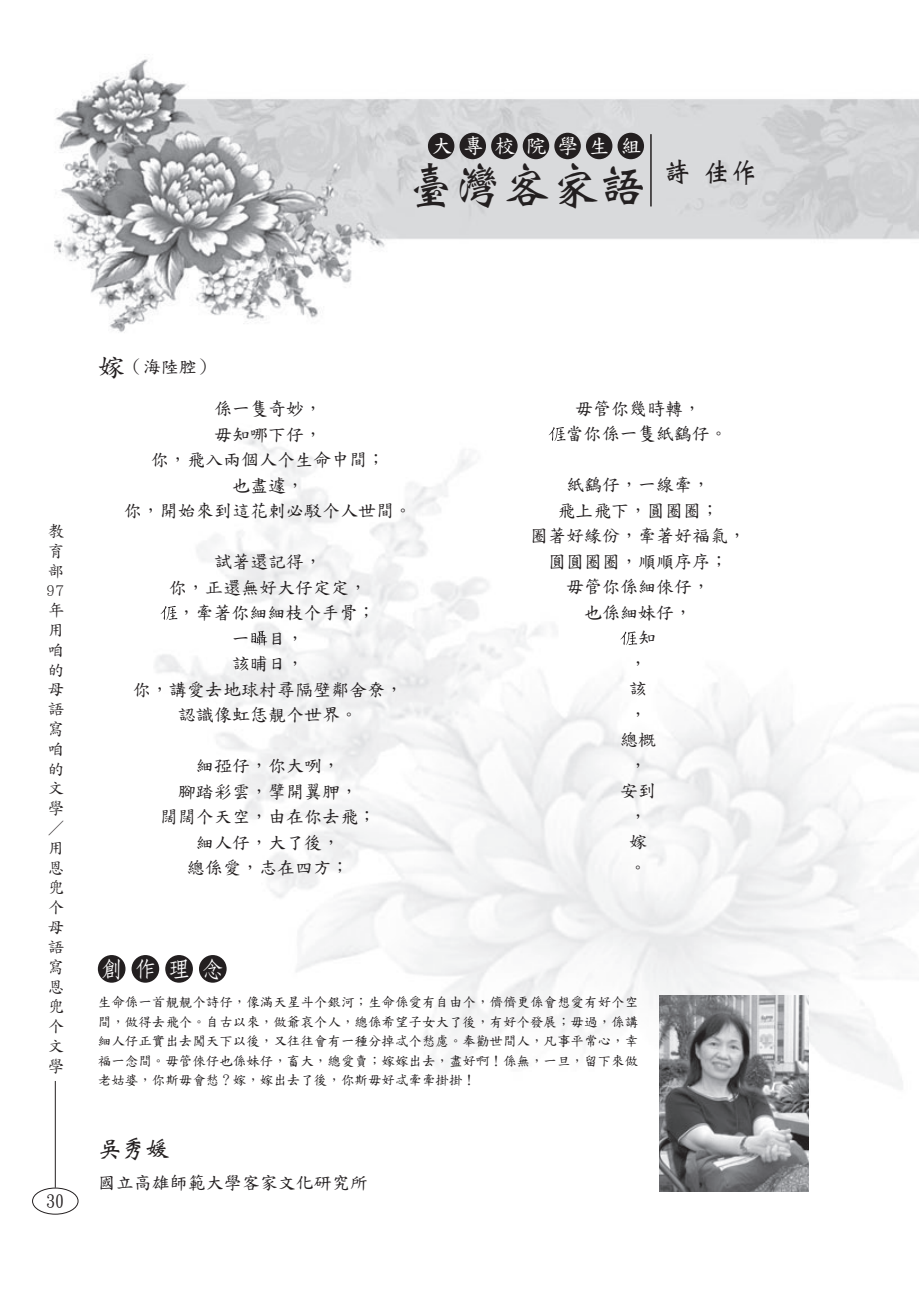
<style>
.page{position:relative;width:919px;height:1289px;background:#fff}
.page>*{position:absolute;margin:0;border:0;box-sizing:border-box;transform-origin:0 0}
.t1{font:700 48px "Wei Bei";color:#231f20}
.t2{font:700 27px "Wei Bei";color:#231f20}
.t3{font:700 24px "Wei Bei";color:#231f20}
.t4{font:700 22.5px "Nan Sung";color:#fff}
.t5{font:21px "DF Kai Shu SB Estd BF";color:#fff}
.內文{font:18px "DF Kai Shu SB Estd BF";color:#231f20}
.主標{font:18px "DF Kai Shu SB Estd BF";color:#231f20}
.t6{font:16.5px/19.8px "DF Kai Shu Std W5";color:#231f20;text-align:justify}
.t7{font:15px "DF Kai Shu Std W5";color:#231f20;scale:.9 1}
.理念{font:13.5px/19.5px "DF Kai Shu SB Estd BF";color:#231f20}
.s1{font-size:27px}
</style>
<div class="page">
<img style="left:32px;top:59px;width:861px;height:1156px">
<hr style="left:55px;top:1080px;width:1px;height:107px;background:#231f20">
<div style="left:32px;top:1187px;width:46px;height:27px;border:1px solid #231f20;border-radius:50%"></div>
<div style="left:428px;top:133px;width:26px;height:26px;background:#231f20;border-radius:50%"></div>
<div style="left:459px;top:133px;width:27px;height:26px;background:#231f20;border-radius:50%"></div>
<div style="left:491px;top:133px;width:26px;height:26px;background:#231f20;border-radius:50%"></div>
<div style="left:522px;top:133px;width:27px;height:26px;background:#231f20;border-radius:50%"></div>
<div style="left:554px;top:133px;width:26px;height:26px;background:#231f20;border-radius:50%"></div>
<div style="left:586px;top:133px;width:26px;height:26px;background:#231f20;border-radius:50%"></div>
<div style="left:617px;top:133px;width:27px;height:26px;background:#231f20;border-radius:50%"></div>
<hr style="left:650px;top:134px;width:1px;height:72px;background:#231f20">
<svg style="left:548px;top:427px;width:17px;height:14px"></svg>
<svg style="left:620px;top:631px;width:17px;height:14px"></svg>
<svg style="left:160px;top:606px;width:17px;height:14px"></svg>
<svg style="left:251px;top:630px;width:16px;height:15px"></svg>
<img style="left:659px;top:995px;width:149px;height:196px">
<div style="left:98px;top:955px;width:27px;height:27px;background:#231f20;border-radius:50%"></div>
<div style="left:131px;top:955px;width:28px;height:27px;background:#231f20;border-radius:50%"></div>
<div style="left:165px;top:955px;width:28px;height:27px;background:#231f20;border-radius:50%"></div>
<div style="left:199px;top:955px;width:27px;height:27px;background:#231f20;border-radius:50%"></div>
<p class="t5" style="left:431px;top:135px;width:211px">大 專 校 院 學 生 組</p>
<p class="t1" style="left:406px;top:162px;width:241px">臺灣客家語</p>
<p class="t2" style="left:663px;top:158px;width:96px">詩 佳作</p>
<p class="t6" style="left:48px;top:521px;width:18px">教育部</p>
<p class="t7" style="left:44px;top:582px;width:27px">９７</p>
<p class="t6" style="left:48px;top:600px;width:17px;text-align:left">年用咱的母語寫咱的文學／用恩兜个母語寫恩兜个文學</p>
<p class="內文" style="left:46px;top:1192px;width:20px">30</p>
<p class="主標" style="left:98px;top:357px;width:119px"><span class="s1">嫁</span>（海陸腔）</p>
<p class="內文" style="left:214px;top:399px;width:109px">係一隻奇妙，</p>
<p class="內文" style="left:214px;top:425px;width:109px">毋知哪下仔，</p>
<p class="內文" style="left:151px;top:450px;width:236px">你，飛入兩個人个生命中間；</p>
<p class="內文" style="left:232px;top:476px;width:73px">也盡遽，</p>
<p class="內文" style="left:124px;top:501px;width:290px">你，開始來到這花剌必駁个人世間。</p>
<p class="內文" style="left:214px;top:552px;width:109px">試著還記得，</p>
<p class="內文" style="left:169px;top:578px;width:200px">你，正還無好大仔定定，</p>
<p class="內文" style="left:177px;top:603px;width:199px">，牽著你細細枝个手骨；</p>
<p class="內文" style="left:232px;top:629px;width:74px">一 目，</p>
<p class="內文" style="left:232px;top:654px;width:73px">該晡日，</p>
<p class="內文" style="left:133px;top:680px;width:271px">你，講愛去地球村尋隔壁鄰舍尞，</p>
<p class="內文" style="left:178px;top:705px;width:181px">認識像虹恁靚个世界。</p>
<p class="內文" style="left:196px;top:756px;width:145px">細孲仔，你大咧，</p>
<p class="內文" style="left:178px;top:782px;width:181px">腳踏彩雲，擘開翼胛，</p>
<p class="內文" style="left:160px;top:807px;width:217px">闊闊个天空，由在你去飛；</p>
<p class="內文" style="left:196px;top:833px;width:145px">細人仔，大了後，</p>
<p class="內文" style="left:187px;top:858px;width:163px">總係愛，志在四方；</p>
<p class="內文" style="left:575px;top:399px;width:127px">毋管你幾時轉，</p>
<p class="內文" style="left:565px;top:425px;width:163px">當你係一隻紙鷂仔。</p>
<p class="內文" style="left:566px;top:476px;width:145px">紙鷂仔，一線牽，</p>
<p class="內文" style="left:557px;top:501px;width:163px">飛上飛下，圓圈圈；</p>
<p class="內文" style="left:530px;top:527px;width:217px">圈著好緣份，牽著好福氣，</p>
<p class="內文" style="left:548px;top:552px;width:181px">圎圎圈圈，順順序序；</p>
<p class="內文" style="left:566px;top:578px;width:145px">毋管你係細倈仔，</p>
<p class="內文" style="left:584px;top:603px;width:109px">也係細妹仔，</p>
<p class="內文" style="left:638px;top:629px;width:19px">知</p>
<p class="內文" style="left:629px;top:654px;width:19px">，</p>
<p class="內文" style="left:629px;top:680px;width:28px">該</p>
<p class="內文" style="left:629px;top:705px;width:19px">，</p>
<p class="內文" style="left:620px;top:731px;width:37px">總概</p>
<p class="內文" style="left:629px;top:756px;width:19px">，</p>
<p class="內文" style="left:620px;top:782px;width:37px">安到</p>
<p class="內文" style="left:629px;top:807px;width:19px">，</p>
<p class="內文" style="left:629px;top:833px;width:19px">嫁</p>
<p class="內文" style="left:629px;top:858px;width:19px">。</p>
<p class="t4" style="left:101px;top:957px;width:125px">創 作 理 念</p>
<p class="理念" style="left:98px;top:992px;width:548px">生命係一首靚靚个詩仔，像滿天星斗个銀河；生命係愛有自由个，儕儕更係會想愛有好个空間，做得去飛个。自古以來，做爺哀个人，總係希望子女大了後，有好个發展；毋過，係講細人仔正實出去闖天下以後，又往往會有一種分掉忒个愁慮。奉勸世間人，凡事平常心，幸福一念間。毋管倈仔也係妹仔，畜大，總愛賣；嫁嫁出去，盡好啊！係無，一旦，留下來做老姑婆，你斯毋會愁？嫁，嫁出去了後，你斯毋好忒牽牽掛掛！</p>
<p class="t3" style="left:98px;top:1136px;width:73px">吳秀媛</p>
<p class="內文" style="left:98px;top:1173px;width:281px">國立高雄師範大學客家文化研究所</p>
</div>
